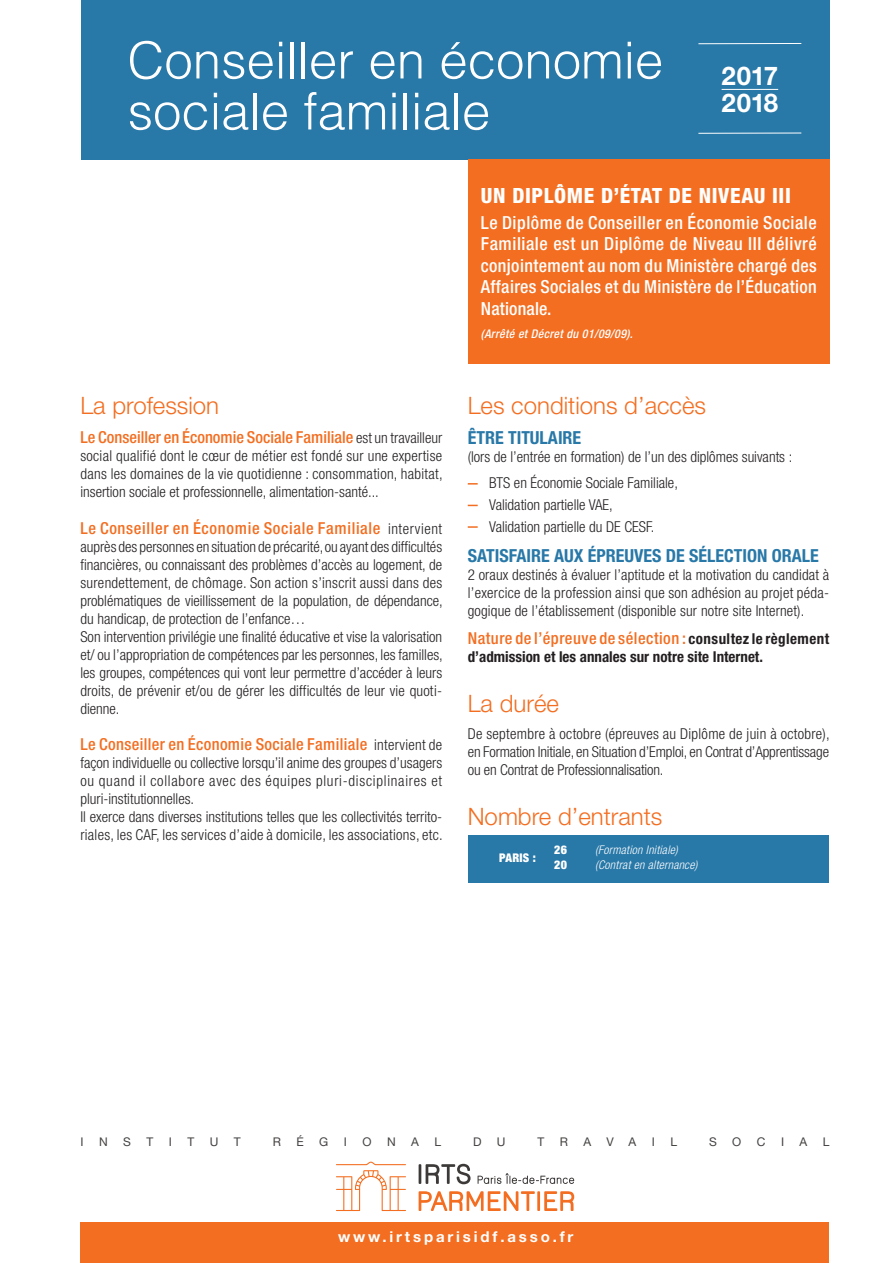
<style>
.page{position:relative;width:893px;height:1263px;background:#fff}
.page>*{position:absolute;margin:0;border:0;box-sizing:border-box;transform-origin:0 0}
.t1{font:300 51px/51px "Helvetica";color:#fff}
.t2{font:700 25.8px/27.3px "Helvetica Neue";letter-spacing:-.02em;color:#fff}
.t3{font:300 24px "Helvetica Neue";color:#f36e21}
.t4{font:800 condensed 21px "Helvetica Neue";letter-spacing:.03em;color:#fff}
.t5{font:500 condensed 18px/21.6px "Helvetica Neue";letter-spacing:.02em;color:#fff;text-align:justify}
.t6{font:700 condensed 18px "Helvetica Neue";color:#2878a8}
.t7{font:500 condensed 16.5px "Helvetica Neue";letter-spacing:.02em;color:#f36e21}
.t8{font:500 condensed 16.5px "Helvetica Neue";color:#f36e21}
.t9{font:500 condensed 16.5px "Helvetica Neue";letter-spacing:.04em;color:#f36e21}
.t10{font:300 condensed 15px/18px "Helvetica Neue";color:#231f20}
.t11{font:700 condensed 15px "Helvetica Neue";color:#231f20}
.t12{font:700 15px "Helvetica Neue";letter-spacing:.19em;color:#fff}
.t13{font:italic 300 condensed 12px "Helvetica Neue";letter-spacing:.02em;color:#fff}
.t14{font:12px "Helvetica Neue";color:#454342}
.t15{font:italic 500 condensed 12px "Helvetica Neue";letter-spacing:.03em;color:#fff}
.t16{font:900 condensed 12px "Helvetica Neue";letter-spacing:.02em;color:#fff}
.s1{font-weight:300;font-size:15px;color:#231f20}
.s2{font-weight:700;font-size:15px;color:#231f20}
</style>
<div class="page">
<div style="left:81px;top:0;width:749px;height:159px;background:#2878a8"></div>
<div style="left:468px;top:835px;width:361px;height:47px;background:#2878a8"></div>
<svg style="left:419px;top:1191px;width:116px;height:20px"></svg>
<hr style="left:537px;top:1191px;width:3px;height:20px;background:#f36e21">
<svg style="left:544px;top:1191px;width:30px;height:20px"></svg>
<hr style="left:419px;top:1164px;width:2px;height:20px;background:#3c3938">
<svg style="left:426px;top:1164px;width:45px;height:20px"></svg>
<svg style="left:478px;top:1173px;width:96px;height:11px"></svg>
<svg style="left:336px;top:1161px;width:70px;height:50px"></svg>
<div style="left:80px;top:1223px;width:749px;height:40px;background:#f36e21"></div>
<svg style="left:468px;top:483px;width:10px;height:2px"></svg>
<svg style="left:468px;top:526px;width:10px;height:2px"></svg>
<div style="left:468px;top:159px;width:362px;height:205px;background:#f36e21"></div>
<hr style="left:722px;top:89px;width:56px;height:1px;background:#fff">
<hr style="left:698px;top:43px;width:103px;height:1px;background:#fff">
<hr style="left:698px;top:133px;width:103px;height:1px;background:#fff">
<h1 class="t1" style="left:128px;top:33px;width:537px">Conseiller en économie sociale familiale</h1>
<h2 class="t2" style="left:722px;top:61px;width:58px">2017<br>2018</h2>
<h3 class="t3" style="left:80px;top:391px;width:140px">La profession</h3>
<p class="t8" style="left:80px;top:427px;width:363px">Le Conseiller en Économie Sociale Familiale <span class="s1">est un travailleur</span></p>
<p class="t10" style="left:80px;top:446px;width:364px;text-align:justify">social qualifié dont le cœur de métier est fondé sur une expertise dans les domaines de la vie quotidienne : consommation, habitat, insertion sociale et professionnelle, alimentation-santé...</p>
<p class="t9" style="left:80px;top:518px;width:363px">Le Conseiller en Économie Sociale Familiale <span class="s1">intervient</span></p>
<p class="t10" style="left:80px;top:537px;width:364px">auprès des personnes en situation de précarité, ou ayant des difficultés financières, ou connaissant des problèmes d’accès au logement, de surendettement, de chômage. Son action s’inscrit aussi dans des problématiques de vieillissement de la population, de dépendance, du handicap, de protection de l’enfance…<br>Son intervention privilégie une finalité éducative et vise la valorisation et/ ou l’appropriation de compétences par les personnes, les familles, les groupes, compétences qui vont leur permettre d’accéder à leurs droits, de prévenir et/ou de gérer les difficultés de leur vie quoti&shy;dienne.</p>
<p class="t7" style="left:80px;top:735px;width:363px">Le Conseiller en Économie Sociale Familiale <span class="s1">intervient de</span></p>
<p class="t10" style="left:80px;top:754px;width:364px">façon individuelle ou collective lorsqu’il anime des groupes d’usagers ou quand il collabore avec des équipes pluri-disciplinaires et pluri-institutionnelles.<br>Il exerce dans diverses institutions telles que les collectivités territo&shy;riales, les CAF, les services d’aide à domicile, les associations, etc.</p>
<h3 class="t4" style="left:481px;top:182px;width:312px">UN DIPLÔME D’ÉTAT DE NIVEAU III</h3>
<p class="t5" style="left:481px;top:211px;width:337px">Le Diplôme de Conseiller en Économie Sociale Familiale est un Diplôme de Niveau III délivré conjointement au nom du Ministère chargé des Affaires Sociales et du Ministère de l’Éducation Nationale.</p>
<p class="t15" style="left:481px;top:327px;width:153px">(Arrêté et Décret du 01/09/09).</p>
<h3 class="t3" style="left:468px;top:391px;width:240px">Les conditions d’accès</h3>
<p class="t6" style="left:468px;top:427px;width:115px">ÊTRE TITULAIRE</p>
<p class="t10" style="left:489px;top:444px;width:305px;line-height:25.8px;text-indent:-21px">(lors de l’entrée en formation) de l’un des diplômes suivants :<br>BTS en Économie Sociale Familiale,</p>
<p class="t10" style="left:489px;top:494px;width:167px;line-height:21.6px">Validation partielle VAE,<br>Validation partielle du DE CESF.</p>
<p class="t6" style="left:468px;top:544px;width:352px">SATISFAIRE AUX ÉPREUVES DE SÉLECTION ORALE</p>
<p class="t10" style="left:468px;top:565px;width:363px;text-align:justify">2 oraux destinés à évaluer l’aptitude et la motivation du candidat à l’exercice de la profession ainsi que son adhésion au projet péda&shy;gogique de l’établissement (disponible sur notre site Internet).</p>
<p class="t7" style="left:468px;top:628px;width:363px">Nature de l’épreuve de sélection : <span class="s2">consultez le règlement</span></p>
<p class="t11" style="left:468px;top:647px;width:297px">d’admission et les annales sur notre site Internet.</p>
<h3 class="t3" style="left:468px;top:689px;width:93px">La durée</h3>
<p class="t10" style="left:468px;top:724px;width:363px;text-align:justify">De septembre à octobre (épreuves au Diplôme de juin à octobre), en Formation Initiale, en Situation d’Emploi, en Contrat d’Apprentissage ou en Contrat de Professionnalisation.</p>
<h3 class="t3" style="left:468px;top:801px;width:196px">Nombre d’entrants</h3>
<p class="t16" style="left:499px;top:850px;width:38px">PARIS :</p>
<p class="t16" style="left:554px;top:843px;width:14px">26</p>
<p class="t13" style="left:595px;top:843px;width:84px">(Formation Initiale)</p>
<p class="t16" style="left:554px;top:858px;width:14px">20</p>
<p class="t13" style="left:595px;top:858px;width:104px">(Contrat en alternance)</p>
<p class="t14" style="left:80px;top:1134px;width:5px">I</p>
<p class="t14" style="left:99px;top:1134px;width:10px">N</p>
<p class="t14" style="left:123px;top:1134px;width:9px">S</p>
<p class="t14" style="left:146px;top:1134px;width:8px">T</p>
<p class="t14" style="left:169px;top:1134px;width:5px">I</p>
<p class="t14" style="left:187px;top:1134px;width:8px">T</p>
<p class="t14" style="left:210px;top:1134px;width:10px">U</p>
<p class="t14" style="left:234px;top:1134px;width:8px">T</p>
<p class="t14" style="left:273px;top:1134px;width:10px">R</p>
<p class="t14" style="left:296px;top:1134px;width:9px">É</p>
<p class="t14" style="left:319px;top:1134px;width:11px">G</p>
<p class="t14" style="left:344px;top:1134px;width:5px">I</p>
<p class="t14" style="left:362px;top:1134px;width:11px">O</p>
<p class="t14" style="left:387px;top:1134px;width:10px">N</p>
<p class="t14" style="left:411px;top:1134px;width:9px">A</p>
<p class="t14" style="left:434px;top:1134px;width:8px">L</p>
<p class="t14" style="left:473px;top:1134px;width:10px">D</p>
<p class="t14" style="left:497px;top:1134px;width:10px">U</p>
<p class="t14" style="left:538px;top:1134px;width:8px">T</p>
<p class="t14" style="left:560px;top:1134px;width:10px">R</p>
<p class="t14" style="left:584px;top:1134px;width:54px">AVA</p>
<p class="t14" style="left:652px;top:1134px;width:5px">I</p>
<p class="t14" style="left:670px;top:1134px;width:8px">L</p>
<p class="t14" style="left:709px;top:1134px;width:9px">S</p>
<p class="t14" style="left:732px;top:1134px;width:11px">O</p>
<p class="t14" style="left:757px;top:1134px;width:10px">C</p>
<p class="t14" style="left:781px;top:1134px;width:5px">I</p>
<p class="t14" style="left:800px;top:1134px;width:9px">A</p>
<p class="t14" style="left:823px;top:1134px;width:8px">L</p>
<p class="t12" style="left:338px;top:1227px;width:237px">www.irtsparisidf.asso.fr</p>
</div>
